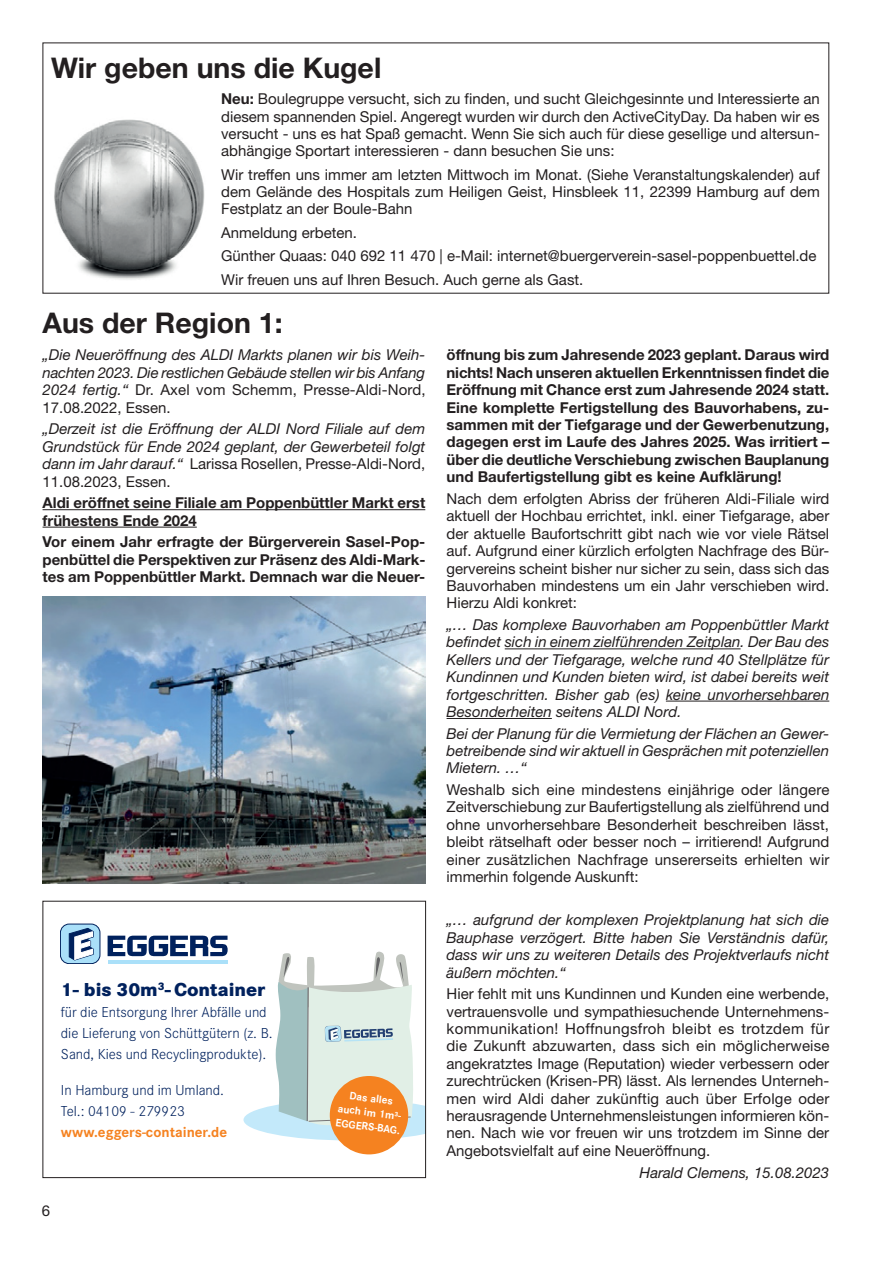
<style>
.page{position:relative;width:893px;height:1263px;background:#fff}
.page>*{position:absolute;margin:0;border:0;box-sizing:border-box;transform-origin:0 0}
.t1{font:700 28.5px "Helvetica Neue";color:#231f20}
.t2{font:800 19.5px "Corporate S";color:#00215d}
.t3{font:15px/17.4px "Helvetica Neue";color:#231f20;text-align:justify}
.t4{font:italic 15px/17.4px "Helvetica Neue";color:#231f20;text-align:justify}
.t5{font:700 15px/17.4px "Helvetica Neue";color:#231f20;text-align:justify}
.t6{font:300 15px/21px "Corporate S";letter-spacing:-.005em;color:#00215d}
.t7{font:700 15px "Corporate S";color:#f58220}
.t8{font:700 11.1px/14.2px "Corporate S";color:#fff;text-align:center}
.s1{font-weight:700}
.s2{font-style:normal}
</style>
<div class="page">
<hr style="left:43px;top:509px;width:382px;height:1px;background:#231f20">
<hr style="left:43px;top:527px;width:154px;height:1px;background:#231f20">
<hr style="left:505px;top:648px;width:236px;height:1px;background:#231f20">
<hr style="left:666px;top:701px;width:163px;height:1px;background:#231f20">
<hr style="left:447px;top:718px;width:105px;height:1px;background:#231f20">
<svg style="left:42px;top:42px;width:788px;height:252px"></svg>
<img style="left:43px;top:597px;width:382px;height:287px">
<hr style="left:108px;top:960px;width:120px;height:4px;background:#aae0f9">
<div style="left:60px;top:924px;width:40px;height:39px;background:#aae0f9;border-radius:9px"></div>
<div style="left:60px;top:924px;width:40px;height:40px;border:1px solid #00215d;border-radius:9px"></div>
<svg style="left:108px;top:935px;width:120px;height:21px"></svg>
<svg style="left:69px;top:928px;width:24px;height:32px"></svg>
<svg style="left:243px;top:951px;width:181px;height:189px"></svg>
<div style="left:330px;top:1076px;width:78px;height:78px;background:#f58220;border-radius:50%"></div>
<div style="left:43px;top:901px;width:383px;height:277px;border:1px solid #231f20"></div>
<h1 class="t1" style="left:51px;top:50px;width:332px">Wir geben uns die Kugel</h1>
<p class="t3" style="left:221px;top:90px;width:600px"><span class="s1">Neu:</span> Boulegruppe versucht, sich zu finden, und sucht Gleichgesinnte und Interessierte an diesem spannenden Spiel. Angeregt wurden wir durch den ActiveCityDay. Da haben wir es versucht - uns es hat Spaß gemacht. Wenn Sie sich auch für diese gesellige und altersun&shy;abhängige Sportart interessieren - dann besuchen Sie uns:</p>
<p class="t3" style="left:221px;top:165px;width:600px">Wir treffen uns immer am letzten Mittwoch im Monat. (Siehe Veranstaltungskalender) auf dem Gelände des Hospitals zum Heiligen Geist, Hinsbleek 11, 22399 Hamburg auf dem Festplatz an der Boule-Bahn</p>
<p class="t3" style="left:221px;top:220px;width:597px;line-height:23.7px;text-align:left">Anmeldung erbeten.<br>Günther Quaas: 040 692 11 470 | e-Mail: internet@buergerverein-sasel-poppenbuettel.de<br>Wir freuen uns auf Ihren Besuch. Auch gerne als Gast.</p>
<h1 class="t1" style="left:43px;top:305px;width:242px">Aus der Region 1:</h1>
<p class="t4" style="left:43px;top:346px;width:384px">„Die Neueröffnung des ALDI Markts planen wir bis Weih&shy;nachten 2023. Die restlichen Gebäude stellen wir bis Anfang 2024 fertig.“ <span class="s2">Dr. Axel vom Schemm, Presse-Aldi-Nord, 17.08.2022, Essen.</span></p>
<p class="t4" style="left:43px;top:420px;width:384px">„Derzeit ist die Eröffnung der ALDI Nord Filiale auf dem Grundstück für Ende 2024 geplant, der Gewerbeteil folgt dann im Jahr darauf.“ <span class="s2">Larissa Rosellen, Presse-Aldi-Nord, 11.08.2023, Essen.</span></p>
<p class="t5" style="left:43px;top:494px;width:384px">Aldi eröffnet seine Filiale am Poppenbüttler Markt erst frühestens Ende 2024</p>
<p class="t5" style="left:43px;top:533px;width:384px">Vor einem Jahr erfragte der Bürgerverein Sasel-Pop&shy;penbüttel die Perspektiven zur Präsenz des Aldi-Mark&shy;tes am Poppenbüttler Markt. Demnach war die Neuer-</p>
<h2 class="t2" style="left:61px;top:976px;width:206px">1- bis 30m<sup>3</sup>- Container</h2>
<p class="t6" style="left:61px;top:1001px;width:213px">für die Entsorgung Ihrer Abfälle und die Lieferung von Schüttgütern (z. B.<br>Sand, Kies und Recyclingprodukte).</p>
<p class="t6" style="left:61px;top:1079px;width:165px">In Hamburg und im Umland.<br>Tel.: 04109 - 279923</p>
<p class="t7" style="left:61px;top:1122px;width:168px">www.eggers-container.de</p>
<p class="t3" style="left:42px;top:1202px;width:10px">6</p>
<p class="t8" style="left:340px;top:1087px;width:66px;rotate:7deg">Das alles auch im 1m³-<br>EGGERS-BAG.</p>
<p class="t5" style="left:447px;top:346px;width:384px">öffnung bis zum Jahresende 2023 geplant. Daraus wird nichts! Nach unseren aktuellen Erkenntnissen findet die Eröffnung mit Chance erst zum Jahresende 2024 statt.<br>Eine komplette Fertigstellung des Bauvorhabens, zu&shy;sammen mit der Tiefgarage und der Gewerbenutzung, dagegen erst im Laufe des Jahres 2025. Was irritiert – über die deutliche Verschiebung zwischen Bauplanung und Baufertigstellung gibt es keine Aufklärung!</p>
<p class="t3" style="left:447px;top:490px;width:384px">Nach dem erfolgten Abriss der früheren Aldi-Filiale wird aktuell der Hochbau errichtet, inkl. einer Tiefgarage, aber der aktuelle Baufortschritt gibt nach wie vor viele Rätsel auf. Aufgrund einer kürzlich erfolgten Nachfrage des Bür&shy;gervereins scheint bisher nur sicher zu sein, dass sich das Bauvorhaben mindestens um ein Jahr verschieben wird.<br>Hierzu Aldi konkret:</p>
<p class="t4" style="left:447px;top:616px;width:384px">„… Das komplexe Bauvorhaben am Poppenbüttler Markt befindet sich in einem zielführenden Zeitplan. Der Bau des Kellers und der Tiefgarage, welche rund 40 Stellplätze für Kundinnen und Kunden bieten wird, ist dabei bereits weit fortgeschritten. Bisher gab (es) keine unvorhersehbaren Besonderheiten seitens ALDI Nord.</p>
<p class="t4" style="left:447px;top:724px;width:384px">Bei der Planung für die Vermietung der Flächen an Gewer&shy;betreibende sind wir aktuell in Gesprächen mit potenziellen Mietern. …“</p>
<p class="t3" style="left:447px;top:781px;width:384px">Weshalb sich eine mindestens einjährige oder längere Zeitverschiebung zur Baufertigstellung als zielführend und ohne unvorhersehbare Besonderheit beschreiben lässt, bleibt rätselhaft oder besser noch – irritierend! Aufgrund einer zusätzlichen Nachfrage unsererseits erhielten wir immerhin folgende Auskunft:</p>
<p class="t4" style="left:447px;top:911px;width:384px">„… aufgrund der komplexen Projektplanung hat sich die Bauphase verzögert. Bitte haben Sie Verständnis dafür, dass wir uns zu weiteren Details des Projektverlaufs nicht äußern möchten.“</p>
<p class="t3" style="left:447px;top:985px;width:384px">Hier fehlt mit uns Kundinnen und Kunden eine werbende, vertrauensvolle und sympathiesuchende Unternehmens&shy;kommunikation! Hoffnungsfroh bleibt es trotzdem für die Zukunft abzuwarten, dass sich ein möglicherweise angekratztes Image (Reputation) wieder verbessern oder zurechtrücken (Krisen-PR) lässt. Als lernendes Unterneh&shy;men wird Aldi daher zukünftig auch über Erfolge oder herausragende Unternehmensleistungen informieren kön&shy;nen. Nach wie vor freuen wir uns trotzdem im Sinne der Angebotsvielfalt auf eine Neueröffnung.</p>
<p class="t4" style="left:639px;top:1163px;width:191px">Harald Clemens, 15.08.2023</p>
</div>
